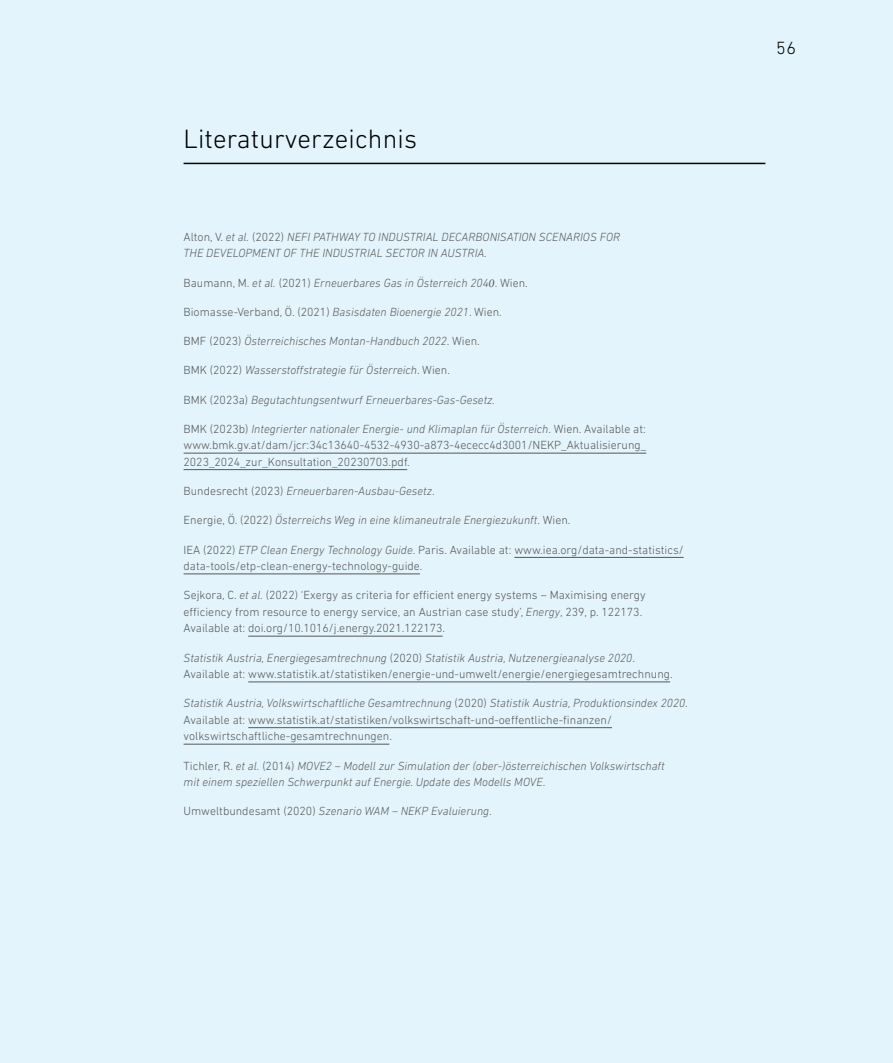
<style>
.page{position:relative;width:893px;height:1063px;background:#e4f4fc}
.page>*{position:absolute;margin:0;border:0;box-sizing:border-box;transform-origin:0 0}
.t1{font:300 27px "DIN Next LT Pro";letter-spacing:.005em;color:#000}
.t2{font:300 18px "DIN Next LT Pro";color:#000}
.t3{font:300 12px/16.5px "DIN Next LT Pro";color:#575756}
.t4{font:italic 300 12px/16.5px "DIN Next LT Pro";color:#575756}
.s1{font-style:normal}
.s2{font-family:"Sabon Next LT Pro";font-weight:400}
.s3{font-style:italic}
</style>
<div class="page">
<hr style="left:184px;top:163px;width:581px;height:1px;background:#000">
<hr style="left:184px;top:453px;width:462px;height:1px;background:#575756">
<hr style="left:184px;top:469px;width:223px;height:1px;background:#575756">
<hr style="left:514px;top:557px;width:170px;height:1px;background:#575756">
<hr style="left:184px;top:574px;width:236px;height:1px;background:#575756">
<hr style="left:248px;top:636px;width:195px;height:1px;background:#575756">
<hr style="left:248px;top:682px;width:422px;height:1px;background:#575756">
<hr style="left:248px;top:727px;width:364px;height:1px;background:#575756">
<hr style="left:184px;top:744px;width:205px;height:1px;background:#575756">
<h1 class="t1" style="left:184px;top:123px;width:235px">Literaturverzeichnis</h1>
<p class="t4" style="left:184px;top:228px;width:438px"><span class="s1">Alton, V.</span> et al. <span class="s1">(2022)</span> NEFI PATHWAY TO INDUSTRIAL DECARBONISATION SCENARIOS FOR<br>THE DEVELOPMENT OF THE INDUSTRIAL SECTOR IN AUSTRIA.</p>
<p class="t4" style="left:184px;top:274px;width:346px"><span class="s1">Baumann, M.</span> et al. <span class="s1">(2021)</span> Erneuerbares Gas in Österreich 204<span class="s2">0</span><span class="s1">. Wien.</span></p>
<p class="t3" style="left:184px;top:303px;width:320px">Biomasse-Verband, Ö. (2021) <span class="s3">Basisdaten Bioenergie 2021</span>. Wien.</p>
<p class="t4" style="left:184px;top:333px;width:298px"><span class="s1">BMF (2023)</span> Österreichisches Montan-Handbuch 2022<span class="s1">. Wien.</span></p>
<p class="t4" style="left:184px;top:362px;width:268px"><span class="s1">BMK (2022)</span> Wasserstoffstrategie für Österreich<span class="s1">. Wien.</span></p>
<p class="t4" style="left:184px;top:391px;width:313px"><span class="s1">BMK (2023a)</span> Begutachtungsentwurf Erneuerbares-Gas-Gesetz.</p>
<p class="t3" style="left:184px;top:420px;width:464px;text-align:justify">BMK (2023b) <span class="s3">Integrierter nationaler Energie- und Klimaplan für Österreich</span>. Wien. Available at: www.bmk.gv.at/dam/jcr:34c13640-4532-4930-a873-4ececc4d3001/NEKP_Aktualisierung_ 2023_2024_zur_Konsultation_20230703.pdf.</p>
<p class="t4" style="left:184px;top:483px;width:253px"><span class="s1">Bundesrecht (2023)</span> Erneuerbaren-Ausbau-Gesetz<span class="s1">.</span></p>
<p class="t4" style="left:184px;top:512px;width:388px"><span class="s1">Energie, Ö. (2022)</span> Österreichs Weg in eine klimaneutrale Energiezukunft<span class="s1">. Wien.</span></p>
<p class="t3" style="left:184px;top:541px;width:502px">IEA (2022) <span class="s3">ETP Clean Energy Technology Guide</span>. Paris. Available at: www.iea.org/data-and-statistics/ data-tools/etp-clean-energy-technology-guide.</p>
<p class="t3" style="left:184px;top:587px;width:464px">Sejkora, C. <span class="s3">et al.</span> (2022) ‘Exergy as criteria for efficient energy systems – Maximising energy efficiency from resource to energy service, an Austrian case study’, <span class="s3">Energy</span>, 239, p. 122173.<br>Available at: doi.org/10.1016/j.energy.2021.122173.</p>
<p class="t3" style="left:184px;top:649px;width:491px"><span class="s3">Statistik Austria, Energiegesamtrechnung</span> (2020) <span class="s3">Statistik Austria, Nutzenergieanalyse 2020</span>.<br>Available at: www.statistik.at/statistiken/energie-und-umwelt/energie/energiegesamtrechnung.</p>
<p class="t3" style="left:184px;top:695px;width:506px"><span class="s3">Statistik Austria, Volkswirtschaftliche Gesamtrechnung</span> (2020) <span class="s3">Statistik Austria, Produktionsindex 2020</span>.<br>Available at: www.statistik.at/statistiken/volkswirtschaft-und-oeffentliche-finanzen/ volkswirtschaftliche-gesamtrechnungen.</p>
<p class="t4" style="left:184px;top:757px;width:483px"><span class="s1">Tichler, R.</span> et al. <span class="s1">(2014)</span> MOVE2 – Modell zur Simulation der (ober-)österreichischen Volkswirtschaft mit einem speziellen Schwerpunkt auf Energie. Update des Modells MOVE<span class="s1">.</span></p>
<p class="t4" style="left:184px;top:803px;width:310px"><span class="s1">Umweltbundesamt (2020)</span> Szenario WAM – NEKP Evaluierung<span class="s1">.</span></p>
<h2 class="t2" style="left:776px;top:37px;width:22px">56</h2>
</div>
